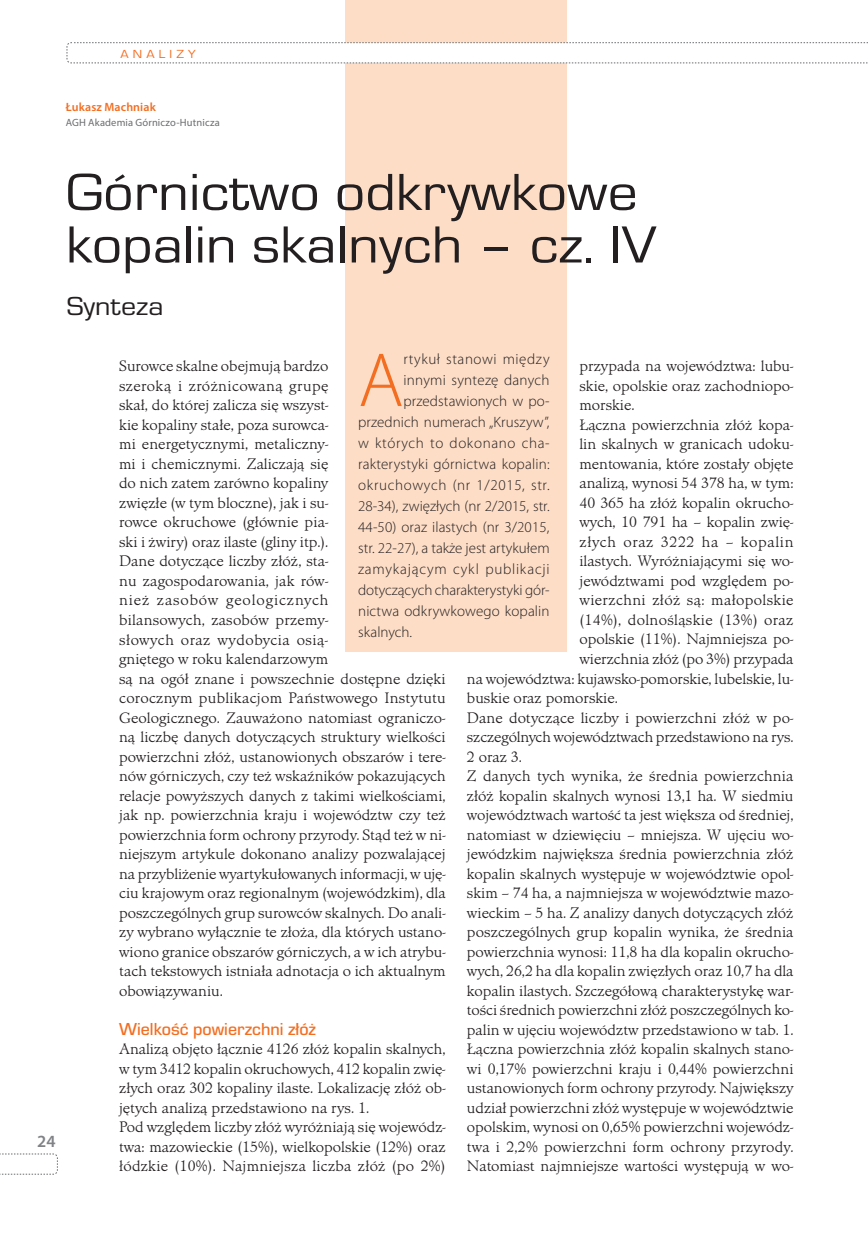
<style>
.page{position:relative;width:868px;height:1234px;background:#fff}
.page>*{position:absolute;margin:0;border:0;box-sizing:border-box;transform-origin:0 0}
.t1{font:300 77.25px "Myriad Pro";color:#f36e21}
.t2{font:54px/52.5px "Eurostile TCE";color:#231f20;scale:1.11 1}
.t3{font:27px "Eurostile TCE";color:#231f20;scale:1.11 1}
.t4{font:500 18px "Eurostile TCE";color:#f36e21}
.t5{font:600 17.1px "Myriad Pro";color:#808285}
.t6{font:300 15.75px/19.5px "Minister TCE";color:#231f20}
.t7{font:300 15.75px "Minister TCE";letter-spacing:.025em;color:#231f20}
.t8{font:300 15.75px "Minister TCE";letter-spacing:.02em;color:#231f20}
.t9{font:300 15.75px "Minister TCE";letter-spacing:.045em;color:#231f20}
.t10{font:300 15px "Myriad Pro";letter-spacing:.01em;color:#231f20}
.t11{font:300 15px "Myriad Pro";letter-spacing:.04em;color:#231f20}
.t12{font:300 15px "Myriad Pro";letter-spacing:.05em;color:#231f20}
.t13{font:12.15px "Eurostile TCE";letter-spacing:.31em;color:#f36e21;scale:1.11 1}
.t14{font:600 12px "Myriad Pro";letter-spacing:.01em;color:#f36e21}
.t15{font:10.5px "Myriad Pro";letter-spacing:.015em;color:#6c6d70}
</style>
<div class="page">
<div style="left:346px;top:0;width:221px;height:651px;background:#fdddc6"></div>
<svg style="left:67px;top:42px;width:800px;height:22px"></svg>
<svg style="left:0;top:1153px;width:58px;height:21px"></svg>
<p class="t13" style="left:120px;top:47px;width:69px">ANALIZY</p>
<p class="t14" style="left:66px;top:99px;width:91px">Łukasz Machniak</p>
<p class="t15" style="left:66px;top:116px;width:155px">AGH Akademia Górniczo-Hutnicza</p>
<h2 class="t2" style="left:66px;top:167px;width:533px">Górnictwo odkrywkowe kopalin skalnych – cz. IV</h2>
<h3 class="t3" style="left:67px;top:291px;width:89px">Synteza</h3>
<p class="t5" style="left:37px;top:1130px;width:20px">24</p>
<h1 class="t1" style="left:358px;top:338px;width:47px">A</h1>
<p class="t11" style="left:403px;top:350px;width:148px">rtykuł stanowi między</p>
<p class="t6" style="left:579px;top:356px;width:215px">przypada na województwa: lubu-</p>
<p class="t6" style="left:579px;top:376px;width:215px">skie, opolskie oraz zachodniopo-</p>
<p class="t6" style="left:579px;top:395px;width:57px">morskie.</p>
<p class="t6" style="left:579px;top:415px;width:215px">Łączna powierzchnia złóż kopa-</p>
<p class="t6" style="left:579px;top:434px;width:215px">lin skalnych w granicach udoku-</p>
<p class="t6" style="left:579px;top:454px;width:215px">mentowania, które zostały objęte</p>
<p class="t6" style="left:579px;top:473px;width:215px">analizą, wynosi 54 378 ha, w tym:</p>
<p class="t6" style="left:579px;top:493px;width:215px">40 365 ha złóż kopalin okrucho-</p>
<p class="t6" style="left:579px;top:512px;width:215px">wych, 10 791 ha – kopalin zwię-</p>
<p class="t9" style="left:579px;top:533px;width:215px">złych oraz 3222 ha – kopalin</p>
<p class="t6" style="left:579px;top:551px;width:215px">ilastych. Wyróżniającymi się wo-</p>
<p class="t6" style="left:579px;top:571px;width:216px">jewództwami pod względem po-</p>
<p class="t7" style="left:579px;top:591px;width:215px">wierzchni złóż są: małopolskie</p>
<p class="t8" style="left:579px;top:611px;width:215px">(14%), dolnośląskie (13%) oraz</p>
<p class="t6" style="left:579px;top:629px;width:215px">opolskie (11%). Najmniejsza po-</p>
<p class="t6" style="left:579px;top:649px;width:215px">wierzchnia złóż (po 3%) przypada</p>
<p class="t6" style="left:467px;top:668px;width:328px">na województwa: kujawsko-pomorskie, lubelskie, lu-</p>
<p class="t6" style="left:467px;top:688px;width:152px">buskie oraz pomorskie.</p>
<p class="t6" style="left:467px;top:707px;width:328px">Dane dotyczące liczby i powierzchni złóż w po-</p>
<p class="t6" style="left:467px;top:727px;width:328px">szczególnych województwach przedstawiono na rys.</p>
<p class="t6" style="left:467px;top:746px;width:56px">2 oraz 3.</p>
<p class="t6" style="left:467px;top:766px;width:328px">Z danych tych wynika, że średnia powierzchnia</p>
<p class="t6" style="left:467px;top:785px;width:328px">złóż kopalin skalnych wynosi 13,1 ha. W siedmiu</p>
<p class="t6" style="left:467px;top:805px;width:328px">województwach wartość ta jest większa od średniej,</p>
<p class="t6" style="left:467px;top:824px;width:328px">natomiast w dziewięciu – mniejsza. W ujęciu wo-</p>
<p class="t6" style="left:467px;top:844px;width:328px">jewódzkim największa średnia powierzchnia złóż</p>
<p class="t6" style="left:467px;top:863px;width:328px">kopalin skalnych występuje w województwie opol-</p>
<p class="t6" style="left:467px;top:883px;width:328px">skim – 74 ha, a najmniejsza w województwie mazo-</p>
<p class="t6" style="left:467px;top:902px;width:328px">wieckim – 5 ha. Z analizy danych dotyczących złóż</p>
<p class="t6" style="left:467px;top:922px;width:328px">poszczególnych grup kopalin wynika, że średnia</p>
<p class="t6" style="left:467px;top:941px;width:328px">powierzchnia wynosi: 11,8 ha dla kopalin okrucho-</p>
<p class="t6" style="left:467px;top:961px;width:328px">wych, 26,2 ha dla kopalin zwięzłych oraz 10,7 ha dla</p>
<p class="t6" style="left:467px;top:980px;width:328px">kopalin ilastych. Szczegółową charakterystykę war-</p>
<p class="t6" style="left:467px;top:1000px;width:328px">tości średnich powierzchni złóż poszczególnych ko-</p>
<p class="t6" style="left:467px;top:1019px;width:328px">palin w ujęciu województw przedstawiono w tab. 1.</p>
<p class="t6" style="left:467px;top:1039px;width:328px">Łączna powierzchnia złóż kopalin skalnych stano-</p>
<p class="t6" style="left:467px;top:1058px;width:328px">wi 0,17% powierzchni kraju i 0,44% powierzchni</p>
<p class="t6" style="left:467px;top:1078px;width:328px">ustanowionych form ochrony przyrody. Największy</p>
<p class="t6" style="left:467px;top:1097px;width:328px">udział powierzchni złóż występuje w województwie</p>
<p class="t6" style="left:467px;top:1117px;width:328px">opolskim, wynosi on 0,65% powierzchni wojewódz-</p>
<p class="t6" style="left:467px;top:1136px;width:328px">twa i 2,2% powierzchni form ochrony przyrody.</p>
<p class="t6" style="left:467px;top:1156px;width:328px">Natomiast najmniejsze wartości występują w wo-</p>
<p class="t6" style="left:119px;top:356px;width:328px">Surowce skalne obejmują bardzo<br>szeroką i zróżnicowaną grupę<br>skał, do której zalicza się wszyst-<br>kie kopaliny stałe, poza surowca-<br>mi energetycznymi, metaliczny-<br>mi i chemicznymi. Zaliczają się<br>do nich zatem zarówno kopaliny<br>zwięzłe (w tym bloczne), jak i su-<br>rowce okruchowe (głównie pia-<br>ski i żwiry) oraz ilaste (gliny itp.).<br>Dane dotyczące liczby złóż, sta-<br>nu zagospodarowania, jak rów-<br>nież zasobów geologicznych<br>bilansowych, zasobów przemy-<br>słowych oraz wydobycia osią-<br>gniętego w roku kalendarzowym<br>są na ogół znane i powszechnie dostępne dzięki corocznym publikacjom Państwowego Instytutu Geologicznego. Zauważono natomiast ograniczo&shy;ną liczbę danych dotyczących struktury wielkości powierzchni złóż, ustanowionych obszarów i tere&shy;nów górniczych, czy też wskaźników pokazujących relacje powyższych danych z takimi wielkościami, jak np. powierzchnia kraju i województw czy też powierzchnia form ochrony przyrody. Stąd też w ni&shy;niejszym artykule dokonano analizy pozwalającej na przybliżenie wyartykułowanych informacji, w uję&shy;ciu krajowym oraz regionalnym (wojewódzkim), dla poszczególnych grup surowców skalnych. Do anali&shy;zy wybrano wyłącznie te złoża, dla których ustano&shy;wiono granice obszarów górniczych, a w ich atrybu&shy;tach tekstowych istniała adnotacja o ich aktualnym obowiązywaniu.</p>
<p class="t4" style="left:119px;top:1018px;width:198px">Wielkość powierzchni złóż</p>
<p class="t6" style="left:119px;top:1039px;width:328px">Analizą objęto łącznie 4126 złóż kopalin skalnych, w tym 3412 kopalin okruchowych, 412 kopalin zwię&shy;złych oraz 302 kopaliny ilaste. Lokalizację złóż ob&shy;jętych analizą przedstawiono na rys. 1.<br>Pod względem liczby złóż wyróżniają się wojewódz&shy;twa: mazowieckie (15%), wielkopolskie (12%) oraz łódzkie (10%). Najmniejsza liczba złóż (po 2%)</p>
<p class="t10" style="left:403px;top:371px;width:148px">innymi syntezę danych</p>
<p class="t10" style="left:403px;top:392px;width:148px">przedstawionych w po-</p>
<p class="t10" style="left:358px;top:413px;width:193px">przednich numerach „Kruszyw”,</p>
<p class="t11" style="left:358px;top:434px;width:193px">w których to dokonano cha-</p>
<p class="t10" style="left:358px;top:455px;width:193px">rakterystyki górnictwa kopalin:</p>
<p class="t11" style="left:358px;top:476px;width:193px">okruchowych (nr 1/2015, str.</p>
<p class="t10" style="left:358px;top:497px;width:193px">28-34), zwięzłych (nr 2/2015, str.</p>
<p class="t10" style="left:358px;top:518px;width:193px">44-50) oraz ilastych (nr 3/2015,</p>
<p class="t10" style="left:358px;top:539px;width:193px">str. 22-27), a także jest artykułem</p>
<p class="t12" style="left:358px;top:560px;width:193px">zamykającym cykl publikacji</p>
<p class="t10" style="left:358px;top:581px;width:193px">dotyczących charakterystyki gór-</p>
<p class="t10" style="left:358px;top:602px;width:193px">nictwa odkrywkowego kopalin</p>
<p class="t10" style="left:358px;top:623px;width:56px">skalnych.</p>
</div>
